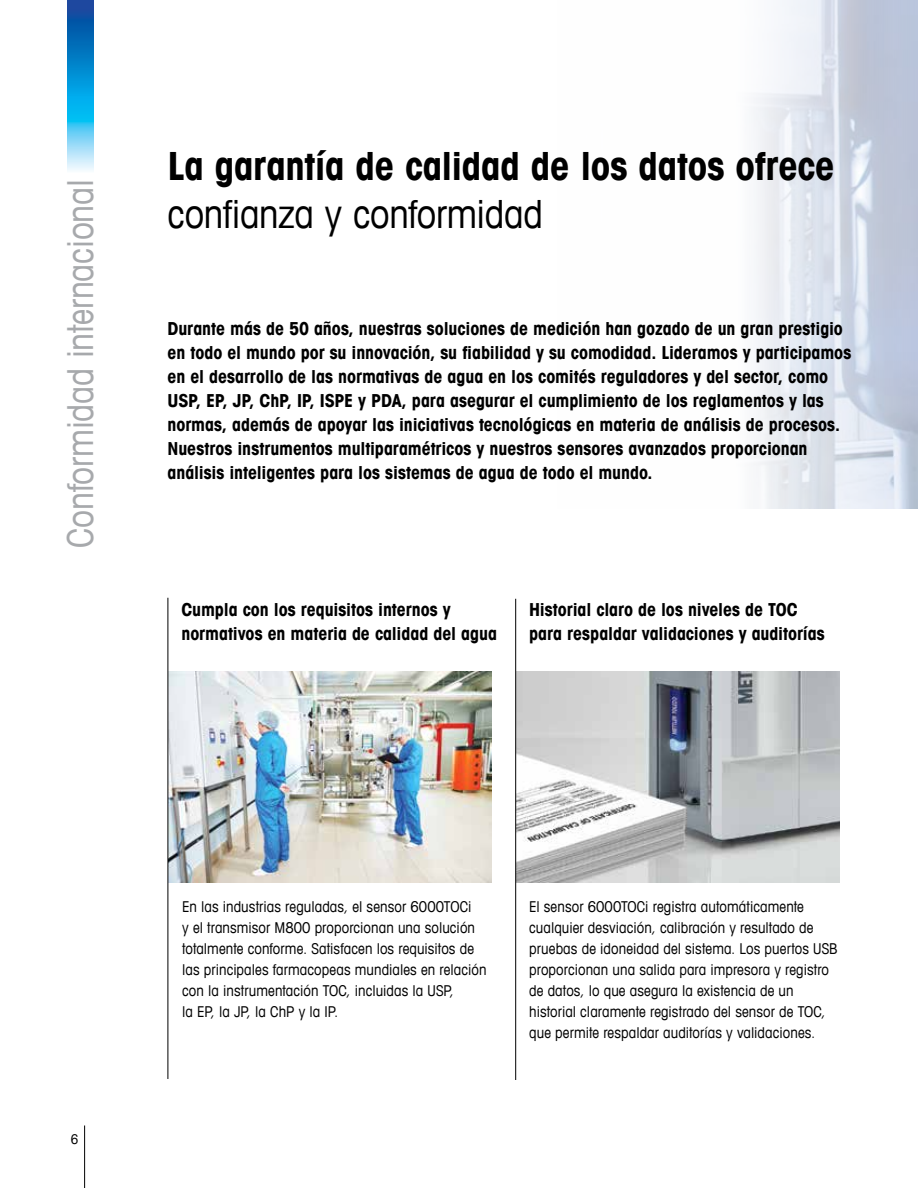
<style>
.page{position:relative;width:918px;height:1188px;background:#fff}
.page>*{position:absolute;margin:0;border:0;box-sizing:border-box;transform-origin:0 0}
.t1{font:700 condensed 39px "Avant Garde Com";letter-spacing:-.005em;color:#000}
.t2{font:condensed 39px "Avant Garde Com";letter-spacing:-.005em;color:#000}
.t3{font:condensed 36px "Avant Garde Com";letter-spacing:-.005em;color:#a7a9ac}
.t4{font:700 condensed 18px/24px "Avant Garde Com";letter-spacing:-.005em;color:#000}
.t5{font:condensed 15px/21px "Avant Garde Com";letter-spacing:.005em;color:#000}
.t6{font:condensed 13.5px "Avant Garde Com";color:#000}
</style>
<div class="page">
<hr style="left:84px;top:1125px;width:1px;height:63px;background:#000">
<img style="left:68px;top:0;width:25px;height:171px">
<img style="left:753px;top:0;width:165px;height:508px">
<img style="left:169px;top:671px;width:322px;height:212px">
<img style="left:516px;top:671px;width:324px;height:212px">
<hr style="left:168px;top:598px;width:1px;height:481px;background:#000">
<hr style="left:515px;top:599px;width:1px;height:481px;background:#000">
<h2 class="t3" style="left:58px;top:548px;width:370px;rotate:-90deg">Conformidad internacional</h2>
<h1 class="t1" style="left:168px;top:141px;width:669px">La garantía de calidad de los datos ofrece</h1>
<h1 class="t2" style="left:168px;top:190px;width:377px">confianza y conformidad</h1>
<p class="t4" style="left:168px;top:316px;width:685px">Durante más de 50 años, nuestras soluciones de medición han gozado de un gran prestigio en todo el mundo por su innovación, su fiabilidad y su comodidad. Lideramos y participamos en el desarrollo de las normativas de agua en los comités reguladores y del sector, como USP, EP, JP, ChP, IP, ISPE y PDA, para asegurar el cumplimiento de los reglamentos y las normas, además de apoyar las iniciativas tecnológicas en materia de análisis de procesos.<br>Nuestros instrumentos multiparamétricos y nuestros sensores avanzados proporcionan análisis inteligentes para los sistemas de agua de todo el mundo.</p>
<p class="t4" style="left:181px;top:597px;width:317px">Cumpla con los requisitos internos y normativos en materia de calidad del agua</p>
<p class="t4" style="left:529px;top:597px;width:297px">Historial claro de los niveles de TOC para respaldar validaciones y auditorías</p>
<p class="t6" style="left:71px;top:1131px;width:9px">6</p>
<p class="t5" style="left:182px;top:896px;width:306px">En las industrias reguladas, el sensor 6000TOCi<br>y el transmisor M800 proporcionan una solución totalmente conforme. Satisfacen los requisitos de las principales farmacopeas mundiales en relación con la instrumentación TOC, incluidas la USP,<br>la EP, la JP, la ChP y la IP.</p>
<p class="t5" style="left:529px;top:896px;width:310px">El sensor 6000TOCi registra automáticamente cualquier desviación, calibración y resultado de pruebas de idoneidad del sistema. Los puertos USB proporcionan una salida para impresora y registro de datos, lo que asegura la existencia de un historial claramente registrado del sensor de TOC, que permite respaldar auditorías y validaciones.</p>
</div>
